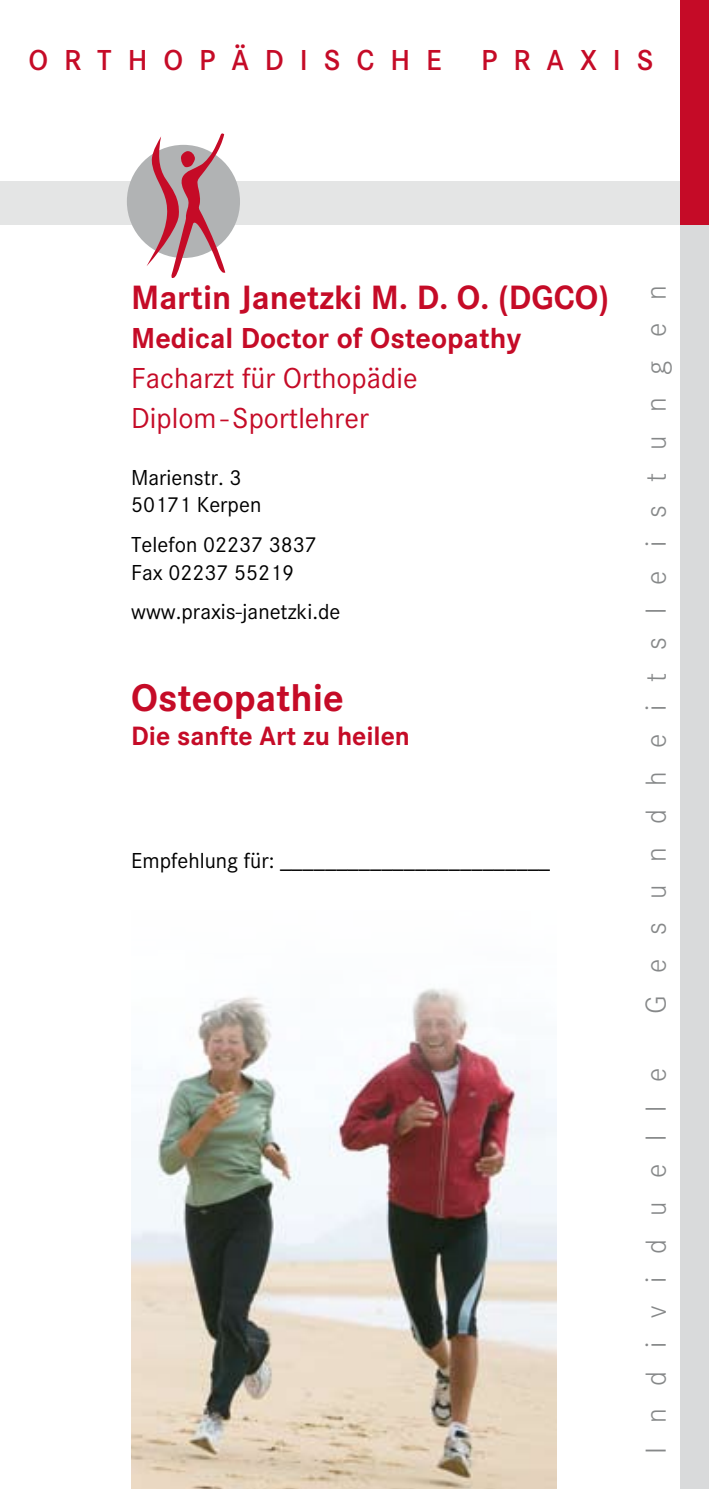
<style>
.page{position:relative;width:709px;height:1489px;background:#fff}
.page>*{position:absolute;margin:0;border:0;box-sizing:border-box;transform-origin:0 0}
.t1{font:700 40px "Corporate FF";color:#c50b27}
.t2{font:700 35px "Corporate FF";color:#c50b27}
.t3{font:30px/39.5px "Corporate FF";color:#c50b27}
.t4{font:300 30px "Corporate FF";letter-spacing:.77em;color:#868889}
.t5{font:700 30px "Corporate FF";color:#c50b27}
.t6{font:600 30px "Corporate FF";letter-spacing:.53em;color:#c50b27}
.t7{font:700 27.5px "Corporate FF";color:#c50b27}
.t8{font:22.5px/27.5px "Corporate FF";color:#000}
</style>
<div class="page">
<div style="left:0;top:181px;width:709px;height:43px;background:#e4e5e5"></div>
<img style="left:131px;top:988px;width:425px;height:500px">
<div style="left:680px;top:181px;width:29px;height:1307px;background:#d9dadb"></div>
<div style="left:127px;top:145px;width:113px;height:113px;background:#b1b3b4;border-radius:50%"></div>
<svg style="left:146px;top:133px;width:79px;height:145px"></svg>
<div style="left:680px;top:0;width:29px;height:224px;background:#c50b27"></div>
<h3 class="t6" style="left:28px;top:43px;width:98px">ORTHO</h3>
<h3 class="t6" style="left:199px;top:43px;width:155px">PÄDISCHE</h3>
<h3 class="t6" style="left:481px;top:43px;width:171px">PRAXIS</h3>
<h2 class="t2" style="left:131px;top:277px;width:479px">Martin Janetzki M. D. O. (DGCO)</h2>
<h3 class="t5" style="left:131px;top:321px;width:392px">Medical Doctor of Osteopathy</h3>
<h3 class="t3" style="left:131px;top:359px;width:288px">Facharzt für Orthopädie<br>Diplom-Sportlehrer</h3>
<p class="t8" style="left:131px;top:464px;width:132px">Marienstr. 3<br>50171 Kerpen</p>
<p class="t8" style="left:131px;top:531px;width:187px">Telefon 02237 3837<br>Fax 02237 55219</p>
<p class="t8" style="left:131px;top:598px;width:211px">www.praxis-janetzki.de</p>
<h1 class="t1" style="left:131px;top:675px;width:214px">Osteopathie</h1>
<p class="t7" style="left:131px;top:720px;width:280px">Die sanfte Art zu heilen</p>
<p class="t8" style="left:131px;top:846px;width:420px">Empfehlung für: ________________________</p>
<h3 class="t4" style="left:639px;top:1014px;width:730px;rotate:-90deg">Gesundheitsleistungen</h3>
<h3 class="t4" style="left:639px;top:1453px;width:387px;rotate:-90deg">Individuelle</h3>
</div>
